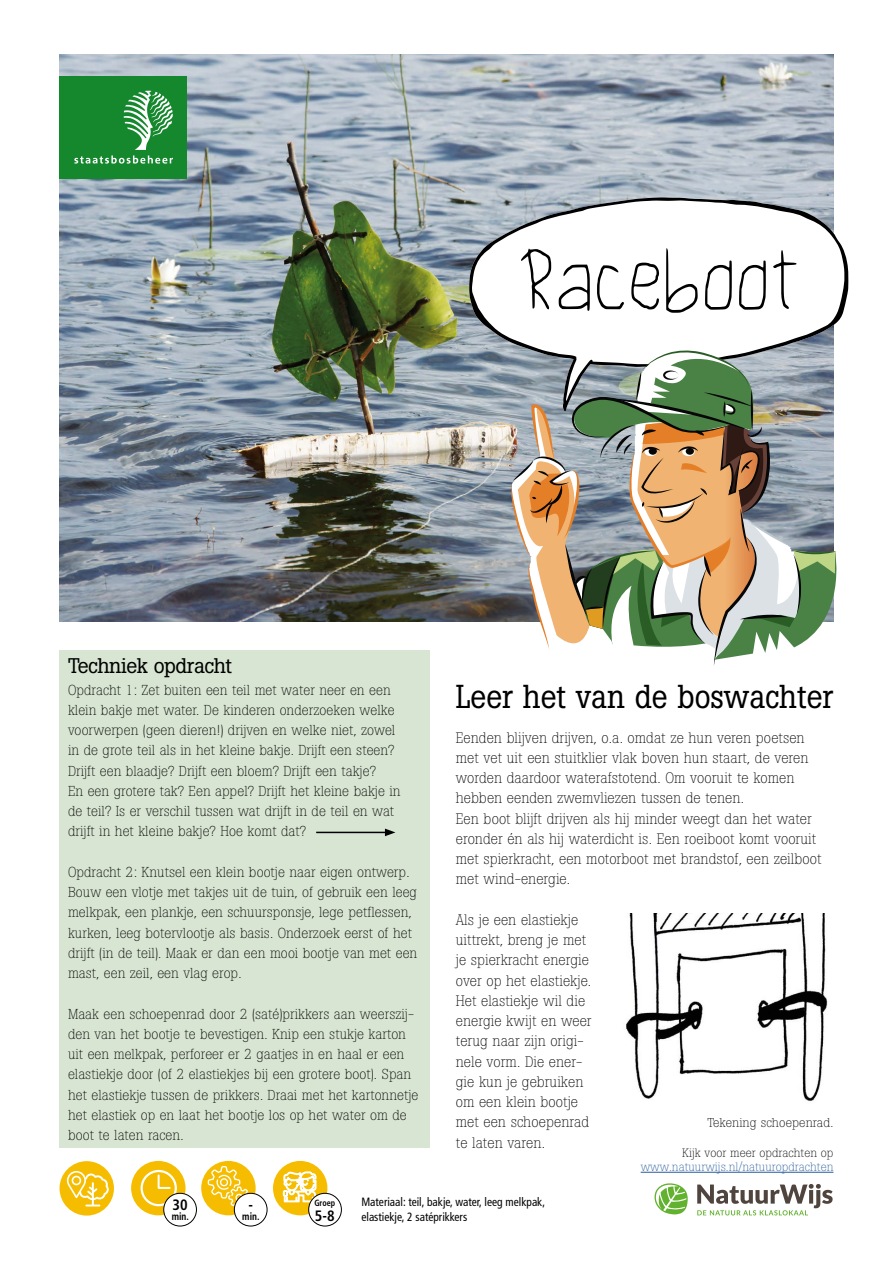
<style>
.page{position:relative;width:893px;height:1263px;background:#fff}
.page>*{position:absolute;margin:0;border:0;box-sizing:border-box;transform-origin:0 0}
.t1{font:76.5px "Child Writing";color:#000;scale:.9 1}
.t2{font:32.85px "Boton";color:#000;scale:.93 1}
.t3{font:21px "Boton";letter-spacing:-.02em;color:#000}
.t4{font:300 15px/20.2px "Boton";color:#000;scale:.96 1}
.t5{font:700 condensed 15px "Frutiger";color:#000}
.t6{font:300 14.25px/20.2px "Boton";color:#000}
.t7{font:300 12.75px "Boton";color:#000}
.t8{font:condensed 12px/14.4px "Frutiger";color:#000;scale:.95 1}
.t9{font:300 12px "Boton";color:#275b9b}
.t10{font:300 12px "Boton";color:#000}
.t11{font:700 condensed 10.5px "Frutiger";color:#000;scale:.9 1}
.t12{font:700 condensed 9px "Frutiger";color:#000;scale:.9 1}
</style>
<div class="page">
<img style="left:60px;top:54px;width:773px;height:567px">
<svg style="left:469px;top:197px;width:380px;height:214px"></svg>
<svg style="left:472px;top:200px;width:372px;height:201px"></svg>
<svg style="left:511px;top:350px;width:326px;height:316px"></svg>
<div style="left:60px;top:77px;width:127px;height:102px;background:#15882e"></div>
<svg style="left:74px;top:91px;width:99px;height:73px"></svg>
<div style="left:60px;top:1161px;width:54px;height:54px;background:#f6bd00;border-radius:50%"></div>
<div style="left:201px;top:1161px;width:55px;height:54px;background:#f6bd00;border-radius:50%"></div>
<svg style="left:208px;top:1166px;width:42px;height:42px"></svg>
<svg style="left:66px;top:1170px;width:43px;height:36px"></svg>
<div style="left:72px;top:1176px;width:9px;height:9px;border:2px solid #fff;border-radius:50%"></div>
<div style="left:273px;top:1161px;width:54px;height:54px;background:#f6bd00;border-radius:50%"></div>
<svg style="left:283px;top:1171px;width:33px;height:31px"></svg>
<div style="left:309px;top:1193px;width:32px;height:33px;background:#fff;border-radius:50%"></div>
<div style="left:308px;top:1193px;width:34px;height:33px;border:1px solid #000;border-radius:50%"></div>
<div style="left:131px;top:1161px;width:55px;height:54px;background:#f6bd00;border-radius:50%"></div>
<div style="left:141px;top:1170px;width:36px;height:36px;border:2px solid #fff;border-radius:50%"></div>
<svg style="left:157px;top:1173px;width:15px;height:16px"></svg>
<div style="left:234px;top:1193px;width:33px;height:33px;background:#fff;border-radius:50%"></div>
<div style="left:234px;top:1193px;width:33px;height:33px;border:1px solid #000;border-radius:50%"></div>
<div style="left:164px;top:1193px;width:32px;height:33px;background:#fff;border-radius:50%"></div>
<div style="left:163px;top:1193px;width:34px;height:33px;border:1px solid #000;border-radius:50%"></div>
<svg style="left:697px;top:1184px;width:136px;height:31px"></svg>
<svg style="left:654px;top:1183px;width:34px;height:31px"></svg>
<hr style="left:641px;top:1172px;width:192px;height:1px;background:#275b9b">
<img style="left:626px;top:913px;width:202px;height:188px">
<div style="left:60px;top:650px;width:370px;height:32px;background:#d8e5d2"></div>
<div style="left:60px;top:674px;width:370px;height:68px;background:#d8e5d2"></div>
<div style="left:60px;top:735px;width:370px;height:28px;background:#d8e5d2"></div>
<div style="left:60px;top:755px;width:370px;height:28px;background:#d8e5d2"></div>
<div style="left:60px;top:776px;width:370px;height:27px;background:#d8e5d2"></div>
<div style="left:60px;top:796px;width:370px;height:48px;background:#d8e5d2"></div>
<div style="left:60px;top:836px;width:370px;height:28px;background:#d8e5d2"></div>
<div style="left:60px;top:857px;width:370px;height:129px;background:#d8e5d2"></div>
<div style="left:60px;top:978px;width:370px;height:28px;background:#d8e5d2"></div>
<div style="left:60px;top:998px;width:370px;height:150px;background:#d8e5d2"></div>
<hr style="left:316px;top:832px;width:71px;height:1px;background:#000">
<svg style="left:385px;top:828px;width:10px;height:8px"></svg>
<h1 class="t1" style="left:517px;top:242px;width:316px">Raceboot</h1>
<h3 class="t3" style="left:68px;top:653px;width:166px">Techniek opdracht</h3>
<p class="t6" style="left:68px;top:679px;width:334px">Opdracht 1: Zet buiten een teil met water neer en een klein bakje met water. De kinderen onderzoeken welke voorwerpen (geen dieren!) drijven en welke niet, zowel in de grote teil als in het kleine bakje. Drijft een steen?<br>Drijft een blaadje? Drijft een bloem? Drijft een takje?<br>En een grotere tak? Een appel? Drijft het kleine bakje in de teil? Is er verschil tussen wat drijft in de teil en wat drijft in het kleine bakje? Hoe komt dat?</p>
<p class="t6" style="left:68px;top:862px;width:351px">Opdracht 2: Knutsel een klein bootje naar eigen ontwerp.<br>Bouw een vlotje met takjes uit de tuin, of gebruik een leeg melkpak, een plankje, een schuursponsje, lege petflessen, kurken, leeg botervlootje als basis. Onderzoek eerst of het drijft (in de teil). Maak er dan een mooi bootje van met een mast, een zeil, een vlag erop.</p>
<p class="t6" style="left:68px;top:1003px;width:352px">Maak een schoepenrad door 2 (saté)prikkers aan weerszij&shy;den van het bootje te bevestigen. Knip een stukje karton uit een melkpak, perforeer er 2 gaatjes in en haal er een elastiekje door (of 2 elastiekjes bij een grotere boot). Span het elastiekje tussen de prikkers. Draai met het kartonnetje het elastiek op en laat het bootje los op het water om de boot te laten racen.</p>
<h2 class="t2" style="left:456px;top:677px;width:407px">Leer het van de boswachter</h2>
<p class="t4" style="left:456px;top:727px;width:382px">Eenden blijven drijven, o.a. omdat ze hun veren poetsen met vet uit een stuitklier vlak boven hun staart, de veren worden daardoor waterafstotend. Om vooruit te komen hebben eenden zwemvliezen tussen de tenen.<br>Een boot blijft drijven als hij minder weegt dan het water eronder én als hij waterdicht is. Een roeiboot komt vooruit met spierkracht, een motorboot met brandstof, een zeilboot met wind-energie.</p>
<p class="t4" style="left:456px;top:909px;width:143px">Als je een elastiekje uittrekt, breng je met je spierkracht energie over op het elastiekje.<br>Het elastiekje wil die energie kwijt en weer terug naar zijn origi&shy;nele vorm. Die ener&shy;gie kun je gebruiken om een klein bootje met een schoepenrad te laten varen.</p>
<p class="t7" style="left:707px;top:1115px;width:127px">Tekening schoepenrad.</p>
<p class="t10" style="left:682px;top:1145px;width:153px">Kijk voor meer opdrachten op</p>
<p class="t9" style="left:641px;top:1160px;width:194px">www.natuurwijs.nl/natuuropdrachten</p>
<p class="t5" style="left:173px;top:1196px;width:17px">30</p>
<p class="t11" style="left:172px;top:1210px;width:21px">min.</p>
<p class="t5" style="left:248px;top:1196px;width:6px">-</p>
<p class="t11" style="left:242px;top:1210px;width:21px">min.</p>
<p class="t12" style="left:314px;top:1198px;width:25px">Groep</p>
<p class="t5" style="left:315px;top:1206px;width:21px">5-8</p>
<p class="t8" style="left:361px;top:1195px;width:195px">Materiaal: teil, bakje, water, leeg melkpak, elastiekje, 2 satéprikkers</p>
</div>
